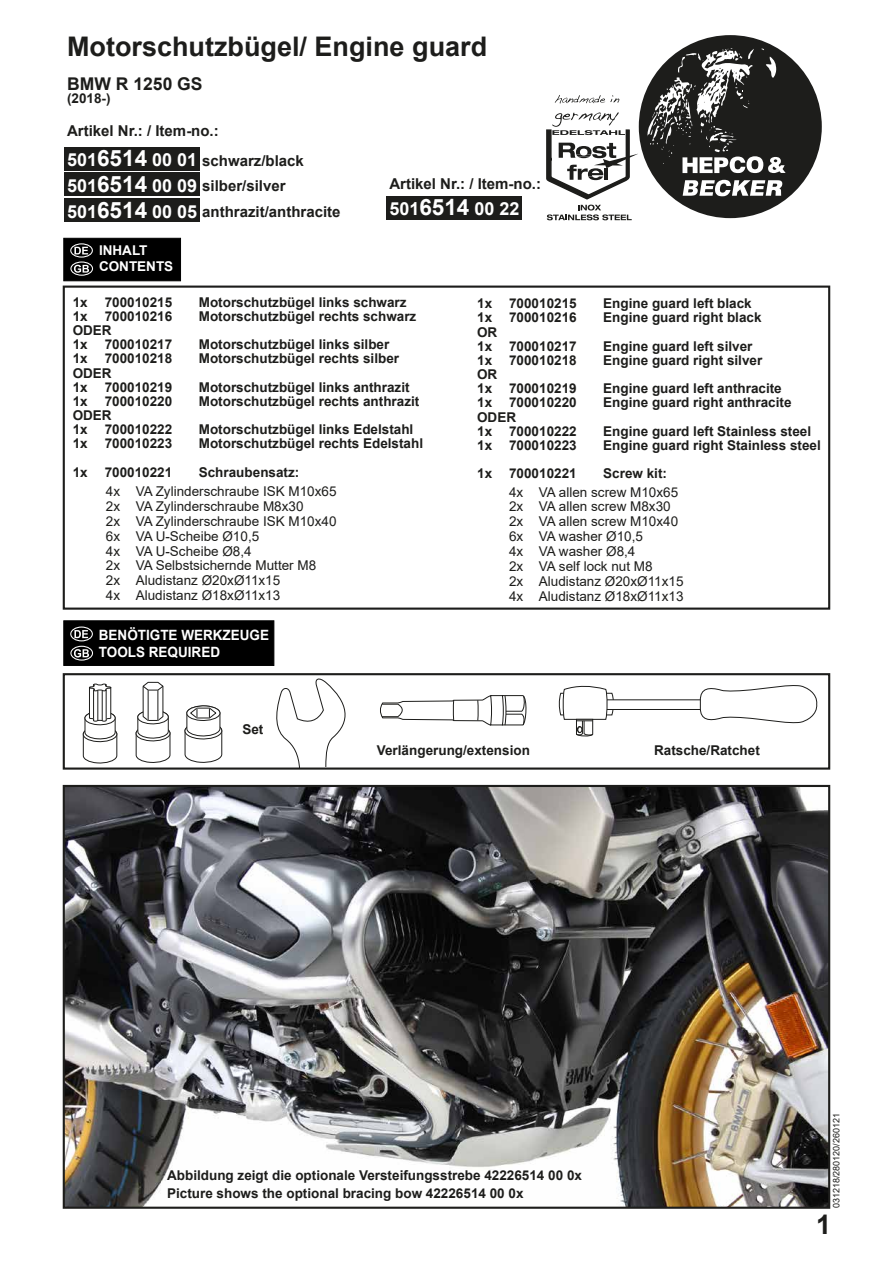
<style>
.page{position:relative;width:893px;height:1263px;background:#fff}
.page>*{position:absolute;margin:0;border:0;box-sizing:border-box;transform-origin:0 0}
.t1{font:700 27px "Arial";color:#1d1d1b}
.t2{font:700 18px "Arial";color:#fff}
.t3{font:700 17.55px "Arial";color:#1d1d1b}
.t4{font:700 15px/29.2px "Arial";color:#1d1d1b}
.t5{font:700 14.1px/17px "Arial";color:#fff;scale:.95 1}
.t6{font:700 13.5px/14.2px "Arial";color:#1d1d1b}
.t7{font:13.5px/14.9px "Arial";color:#1d1d1b}
.t8{font:700 13.5px/16.2px "Arial";color:#fff}
.t9{font:9px "Arial";color:#1d1d1b}
.s1{font-size:18px;color:#fff}
.s2{font-size:22.5px;color:#fff}
.s3{font-size:22.5px}
</style>
<div class="page">
<div style="left:639px;top:35px;width:183px;height:183px;background:#1d1d1b;border-radius:50%"></div>
<svg style="left:683px;top:180px;width:99px;height:16px"></svg>
<svg style="left:647px;top:48px;width:139px;height:125px"></svg>
<div style="left:63px;top:286px;width:767px;height:324px;border:2px solid #1d1d1b"></div>
<div style="left:64px;top:147px;width:135px;height:23px;background:#1d1d1b"></div>
<img style="left:66px;top:788px;width:761px;height:418px">
<div style="left:63px;top:785px;width:767px;height:424px;border:2px solid #1d1d1b"></div>
<div style="left:64px;top:172px;width:135px;height:24px;background:#1d1d1b"></div>
<div style="left:64px;top:198px;width:135px;height:23px;background:#1d1d1b"></div>
<div style="left:63px;top:673px;width:767px;height:97px;border:2px solid #1d1d1b"></div>
<svg style="left:380px;top:695px;width:147px;height:31px"></svg>
<svg style="left:82px;top:683px;width:36px;height:81px"></svg>
<div style="left:602px;top:699px;width:101px;height:11px;border:1px solid #1d1d1b"></div>
<svg style="left:559px;top:685px;width:55px;height:52px"></svg>
<svg style="left:700px;top:685px;width:118px;height:39px"></svg>
<svg style="left:274px;top:678px;width:77px;height:92px"></svg>
<div style="left:386px;top:197px;width:136px;height:23px;background:#1d1d1b"></div>
<svg style="left:546px;top:112px;width:92px;height:108px"></svg>
<svg style="left:555px;top:95px;width:64px;height:8px"></svg>
<div style="left:63px;top:238px;width:118px;height:43px;background:#000;border:1px solid #000"></div>
<svg style="left:74px;top:247px;width:14px;height:7px"></svg>
<div style="left:70px;top:243px;width:23px;height:15px;border:1px solid #fff;border-radius:50%"></div>
<svg style="left:74px;top:265px;width:15px;height:8px"></svg>
<div style="left:70px;top:261px;width:23px;height:15px;border:1px solid #fff;border-radius:50%"></div>
<svg style="left:184px;top:705px;width:39px;height:58px"></svg>
<svg style="left:135px;top:681px;width:36px;height:82px"></svg>
<div style="left:63px;top:620px;width:211px;height:46px;background:#000;border:1px solid #000"></div>
<svg style="left:74px;top:630px;width:14px;height:8px"></svg>
<div style="left:70px;top:626px;width:23px;height:15px;border:1px solid #fff;border-radius:50%"></div>
<svg style="left:74px;top:649px;width:15px;height:8px"></svg>
<div style="left:70px;top:646px;width:23px;height:15px;border:1px solid #fff;border-radius:50%"></div>
<h1 class="t1" style="left:67px;top:27px;width:422px">Motorschutzbügel/ Engine guard</h1>
<p class="t3" style="left:67px;top:71px;width:137px">BMW R 1250 GS</p>
<p class="t6" style="left:67px;top:91px;width:45px">(2018-)</p>
<p class="t4" style="left:67px;top:117px;width:238px">Artikel Nr.: / Item-no.:<br><span class="s1">501</span><span class="s2">6514</span> <span class="s1">00 01</span> schwarz/black</p>
<p class="t4" style="left:67px;top:173px;width:275px;line-height:25.8px"><span class="s1">501</span><span class="s2">6514</span> <span class="s1">00 09</span> silber/silver<br><span class="s1">501</span><span class="s2">6514</span> <span class="s1">00 05</span> anthrazit/anthracite</p>
<p class="t4" style="left:389px;top:169px;width:153px">Artikel Nr.: / Item-no.:</p>
<h2 class="t2" style="left:389px;top:196px;width:132px">501<span class="s3">6514</span> 00 22</h2>
<p class="t8" style="left:99px;top:243px;width:76px">INHALT<br>CONTENTS</p>
<p class="t6" style="left:73px;top:295px;width:17px">1x</p>
<p class="t6" style="left:105px;top:295px;width:69px">700010215</p>
<p class="t6" style="left:199px;top:295px;width:209px">Motorschutzbügel links schwarz</p>
<p class="t6" style="left:73px;top:309px;width:17px">1x</p>
<p class="t6" style="left:105px;top:309px;width:69px">700010216</p>
<p class="t6" style="left:199px;top:309px;width:219px">Motorschutzbügel rechts schwarz</p>
<p class="t6" style="left:73px;top:323px;width:41px">ODER<br>1x</p>
<p class="t6" style="left:105px;top:337px;width:69px">700010217</p>
<p class="t6" style="left:199px;top:337px;width:192px">Motorschutzbügel links silber</p>
<p class="t6" style="left:73px;top:352px;width:17px">1x</p>
<p class="t6" style="left:105px;top:352px;width:69px">700010218</p>
<p class="t6" style="left:199px;top:352px;width:202px">Motorschutzbügel rechts silber</p>
<p class="t6" style="left:73px;top:366px;width:41px">ODER<br>1x</p>
<p class="t6" style="left:105px;top:380px;width:69px">700010219</p>
<p class="t6" style="left:199px;top:380px;width:212px">Motorschutzbügel links anthrazit</p>
<p class="t6" style="left:73px;top:394px;width:17px">1x</p>
<p class="t6" style="left:105px;top:394px;width:69px">700010220</p>
<p class="t6" style="left:199px;top:394px;width:222px">Motorschutzbügel rechts anthrazit</p>
<p class="t6" style="left:73px;top:408px;width:41px">ODER<br>1x</p>
<p class="t6" style="left:105px;top:422px;width:69px">700010222</p>
<p class="t6" style="left:199px;top:422px;width:216px">Motorschutzbügel links Edelstahl</p>
<p class="t6" style="left:73px;top:437px;width:17px">1x</p>
<p class="t6" style="left:105px;top:437px;width:69px">700010223</p>
<p class="t6" style="left:199px;top:437px;width:226px">Motorschutzbügel rechts Edelstahl</p>
<p class="t6" style="left:73px;top:465px;width:17px">1x</p>
<p class="t6" style="left:105px;top:465px;width:69px">700010221</p>
<p class="t6" style="left:199px;top:465px;width:102px">Schraubensatz:</p>
<p class="t6" style="left:477px;top:296px;width:17px">1x</p>
<p class="t6" style="left:509px;top:296px;width:69px">700010215</p>
<p class="t6" style="left:603px;top:296px;width:150px">Engine guard left black</p>
<p class="t6" style="left:477px;top:311px;width:17px">1x</p>
<p class="t6" style="left:509px;top:311px;width:69px">700010216</p>
<p class="t6" style="left:603px;top:311px;width:160px">Engine guard right black</p>
<p class="t6" style="left:477px;top:325px;width:22px">OR<br>1x</p>
<p class="t6" style="left:509px;top:339px;width:69px">700010217</p>
<p class="t6" style="left:603px;top:339px;width:151px">Engine guard left silver</p>
<p class="t6" style="left:477px;top:353px;width:17px">1x</p>
<p class="t6" style="left:509px;top:353px;width:69px">700010218</p>
<p class="t6" style="left:603px;top:353px;width:161px">Engine guard right silver</p>
<p class="t6" style="left:477px;top:367px;width:22px">OR<br>1x</p>
<p class="t6" style="left:509px;top:381px;width:69px">700010219</p>
<p class="t6" style="left:603px;top:381px;width:180px">Engine guard left anthracite</p>
<p class="t6" style="left:477px;top:396px;width:17px">1x</p>
<p class="t6" style="left:509px;top:396px;width:69px">700010220</p>
<p class="t6" style="left:603px;top:396px;width:190px">Engine guard right anthracite</p>
<p class="t6" style="left:477px;top:410px;width:41px">ODER<br>1x</p>
<p class="t6" style="left:509px;top:424px;width:69px">700010222</p>
<p class="t6" style="left:603px;top:424px;width:209px">Engine guard left Stainless steel</p>
<p class="t6" style="left:477px;top:438px;width:17px">1x</p>
<p class="t6" style="left:509px;top:438px;width:69px">700010223</p>
<p class="t6" style="left:603px;top:438px;width:219px">Engine guard right Stainless steel</p>
<p class="t6" style="left:477px;top:467px;width:17px">1x</p>
<p class="t6" style="left:509px;top:467px;width:69px">700010221</p>
<p class="t6" style="left:603px;top:467px;width:65px">Screw kit:</p>
<p class="t7" style="left:106px;top:484px;width:232px">4x VA Zylinderschraube ISK M10x65<br>2x VA Zylinderschraube M8x30<br>2x VA Zylinderschraube ISK M10x40<br>6x VA U-Scheibe Ø10,5<br>4x VA U-Scheibe Ø8,4<br>2x VA Selbstsichernde Mutter M8<br>2x Aludistanz Ø20xØ11x15<br>4x Aludistanz Ø18xØ11x13</p>
<p class="t7" style="left:509px;top:484px;width:176px">4x VA allen screw M10x65<br>2x VA allen screw M8x30<br>2x VA allen screw M10x40<br>6x VA washer Ø10,5<br>4x VA washer Ø8,4<br>2x VA self lock nut M8<br>2x Aludistanz Ø20xØ11x15<br>4x Aludistanz Ø18xØ11x13</p>
<p class="t5" style="left:99px;top:627px;width:181px">BENÖTIGTE WERKZEUGE<br>TOOLS REQUIRED</p>
<p class="t6" style="left:242px;top:722px;width:23px">Set</p>
<p class="t6" style="left:377px;top:743px;width:155px">Verlängerung/extension</p>
<p class="t6" style="left:654px;top:743px;width:107px">Ratsche/Ratchet</p>
<p class="t6" style="left:167px;top:1166px;width:416px;line-height:17.5px">Abbildung zeigt die optionale Versteifungsstrebe 42226514 00 0x<br>Picture shows the optional bracing bow 42226514 00 0x</p>
<p class="t9" style="left:830px;top:1208px;width:97px;rotate:-90deg">031218/280120/260121</p>
<h1 class="t1" style="left:816px;top:1205px;width:17px">1</h1>
</div>
